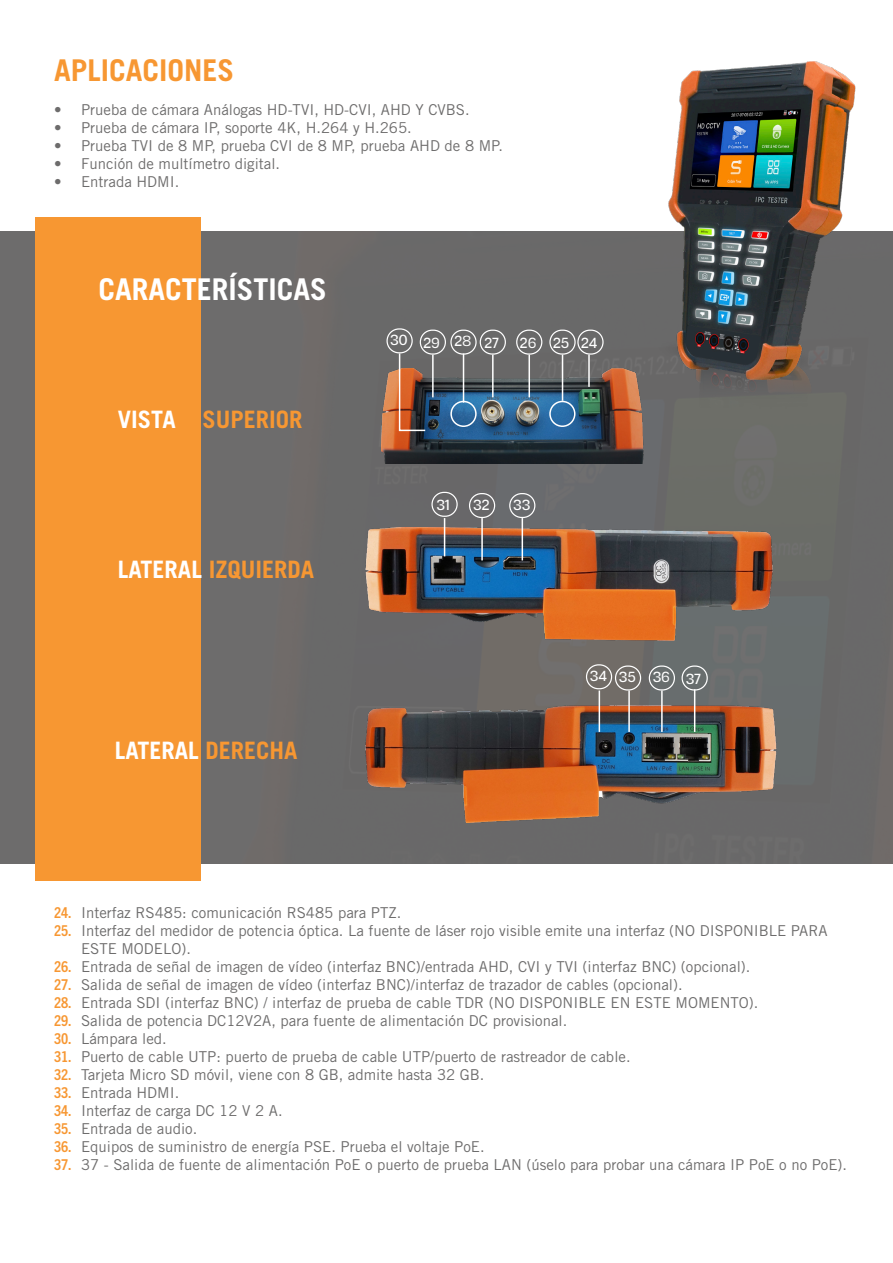
<style>
.page{position:relative;width:893px;height:1263px;background:#fff}
.page>*{position:absolute;margin:0;border:0;box-sizing:border-box;transform-origin:0 0}
.TITULO{font:700 30px "Trade Gothic LT Std";color:#fff}
.TITULO-2{font:700 30px "Trade Gothic LT Std";color:#f79732}
.SUBTITULO{font:700 24px "Trade Gothic LT Std";color:#f79732}
.SUBTITULO-2{font:700 24px "Trade Gothic LT Std";color:#fff}
.t1{font:15px/18px "Trade Gothic LT Std";color:#6d6c6c}
.t2{font:14.7px "Logirent";color:#fff}
.s1{color:#fff}
.s2{color:#f79732}
.s3{font-family:"Trade Gothic Next LT Pro";font-weight:700;font-stretch:condensed;color:#f79732}
</style>
<div class="page">
<div style="left:0;top:232px;width:893px;height:632px;background:#6d6c6c"></div>
<div style="left:35px;top:217px;width:165px;height:664px;background:#f79732"></div>
<img style="left:365px;top:528px;width:408px;height:113px">
<img style="left:365px;top:705px;width:412px;height:118px">
<img style="left:381px;top:369px;width:203px;height:94px">
<img style="left:584px;top:61px;width:309px;height:403px">
<div style="left:386px;top:328px;width:27px;height:25px;border:1px solid #fff;border-radius:12px"></div>
<div style="left:431px;top:492px;width:27px;height:25px;border:1px solid #fff;border-radius:12px"></div>
<div style="left:586px;top:664px;width:26px;height:25px;border:1px solid #fff;border-radius:12px"></div>
<div style="left:420px;top:330px;width:26px;height:25px;border:1px solid #fff;border-radius:12px"></div>
<div style="left:469px;top:493px;width:26px;height:25px;border:1px solid #fff;border-radius:12px"></div>
<div style="left:615px;top:665px;width:26px;height:25px;border:1px solid #fff;border-radius:12px"></div>
<div style="left:450px;top:330px;width:27px;height:25px;border:1px solid #fff;border-radius:12px"></div>
<div style="left:509px;top:493px;width:26px;height:25px;border:1px solid #fff;border-radius:12px"></div>
<div style="left:649px;top:665px;width:26px;height:25px;border:1px solid #fff;border-radius:12px"></div>
<div style="left:682px;top:665px;width:26px;height:25px;border:1px solid #fff;border-radius:12px"></div>
<div style="left:480px;top:330px;width:26px;height:25px;border:1px solid #fff;border-radius:12px"></div>
<div style="left:516px;top:330px;width:26px;height:25px;border:1px solid #fff;border-radius:12px"></div>
<div style="left:549px;top:330px;width:27px;height:25px;border:1px solid #fff;border-radius:12px"></div>
<div style="left:577px;top:330px;width:27px;height:25px;border:1px solid #fff;border-radius:12px"></div>
<svg style="left:398px;top:352px;width:29px;height:80px"></svg>
<hr style="left:432px;top:355px;width:2px;height:42px;background:#fff">
<hr style="left:463px;top:354px;width:1px;height:49px;background:#fff">
<hr style="left:492px;top:355px;width:2px;height:42px;background:#fff">
<hr style="left:528px;top:355px;width:2px;height:42px;background:#fff">
<hr style="left:562px;top:355px;width:1px;height:46px;background:#fff">
<hr style="left:588px;top:355px;width:2px;height:32px;background:#fff">
<div style="left:450px;top:401px;width:27px;height:26px;border:2px solid #fff;border-radius:50%"></div>
<div style="left:549px;top:401px;width:26px;height:26px;border:2px solid #fff;border-radius:50%"></div>
<hr style="left:444px;top:518px;width:1px;height:38px;background:#fff">
<hr style="left:481px;top:518px;width:2px;height:42px;background:#fff">
<hr style="left:522px;top:518px;width:1px;height:42px;background:#fff">
<hr style="left:599px;top:690px;width:1px;height:42px;background:#fff">
<hr style="left:628px;top:690px;width:2px;height:42px;background:#fff">
<hr style="left:661px;top:690px;width:2px;height:42px;background:#fff">
<hr style="left:694px;top:689px;width:1px;height:43px;background:#fff">
<p class="TITULO-2" style="left:54px;top:52px;width:182px">APLICACIONES</p>
<p class="t1" style="left:54px;top:100px;width:417px">• Prueba de cámara Análogas HD-TVI, HD-CVI, AHD Y CVBS.</p>
<p class="t1" style="left:54px;top:118px;width:359px">• Prueba de cámara IP, soporte 4K, H.264 y H.265.</p>
<p class="t1" style="left:54px;top:136px;width:451px">• Prueba TVI de 8 MP, prueba CVI de 8 MP, prueba AHD de 8 MP.</p>
<p class="t1" style="left:54px;top:154px;width:228px">• Función de multímetro digital.</p>
<p class="t1" style="left:54px;top:172px;width:127px">• Entrada HDMI.</p>
<p class="TITULO" style="left:98px;top:271px;width:230px">CARACTERÍSTICAS</p>
<p class="SUBTITULO" style="left:118px;top:404px;width:186px"><span class="s1">VISTA</span> SUPERIOR</p>
<p class="SUBTITULO" style="left:118px;top:554px;width:198px"><span class="s1">LATERAL</span> IZQUIERDA</p>
<p class="SUBTITULO-2" style="left:115px;top:736px;width:184px">LATERAL <span class="s2">DERECHA</span></p>
<p class="t2" style="left:390px;top:331px;width:19px">30</p>
<p class="t2" style="left:423px;top:334px;width:18px">29</p>
<p class="t2" style="left:454px;top:332px;width:19px">28</p>
<p class="t2" style="left:484px;top:334px;width:16px">27</p>
<p class="t2" style="left:520px;top:334px;width:18px">26</p>
<p class="t2" style="left:553px;top:334px;width:18px">25</p>
<p class="t2" style="left:581px;top:334px;width:18px">24</p>
<p class="t2" style="left:436px;top:496px;width:15px">31</p>
<p class="t2" style="left:473px;top:496px;width:18px">32</p>
<p class="t2" style="left:513px;top:496px;width:18px">33</p>
<p class="t2" style="left:590px;top:667px;width:18px">34</p>
<p class="t2" style="left:619px;top:668px;width:18px">35</p>
<p class="t2" style="left:653px;top:668px;width:18px">36</p>
<p class="t2" style="left:686px;top:669px;width:17px">37</p>
<p class="t1" style="left:54px;top:904px;width:349px"><span class="s3">24.</span> Interfaz RS485: comunicación RS485 para PTZ.</p>
<p class="t1" style="left:81px;top:922px;width:748px;text-indent:-27px"><span class="s3">25.</span> Interfaz del medidor de potencia óptica. La fuente de láser rojo visible emite una interfaz (NO DISPONIBLE PARA<br>ESTE MODELO).</p>
<p class="t1" style="left:54px;top:958px;width:698px"><span class="s3">26.</span> Entrada de señal de imagen de vídeo (interfaz BNC)/entrada AHD, CVI y TVI (interfaz BNC) (opcional).</p>
<p class="t1" style="left:54px;top:976px;width:630px"><span class="s3">27.</span> Salida de señal de imagen de vídeo (interfaz BNC)/interfaz de trazador de cables (opcional).</p>
<p class="t1" style="left:54px;top:994px;width:706px"><span class="s3">28.</span> Entrada SDI (interfaz BNC) / interfaz de prueba de cable TDR (NO DISPONIBLE EN ESTE MOMENTO).</p>
<p class="t1" style="left:54px;top:1012px;width:515px"><span class="s3">29.</span> Salida de potencia DC12V2A, para fuente de alimentación DC provisional.</p>
<p class="t1" style="left:54px;top:1030px;width:114px"><span class="s3">30.</span> Lámpara led.</p>
<p class="t1" style="left:54px;top:1048px;width:578px"><span class="s3">31.</span> Puerto de cable UTP: puerto de prueba de cable UTP/puerto de rastreador de cable.</p>
<p class="t1" style="left:54px;top:1066px;width:432px"><span class="s3">32.</span> Tarjeta Micro SD móvil, viene con 8 GB, admite hasta 32 GB.</p>
<p class="t1" style="left:54px;top:1084px;width:127px"><span class="s3">33.</span> Entrada HDMI.</p>
<p class="t1" style="left:54px;top:1102px;width:230px"><span class="s3">34.</span> Interfaz de carga DC 12 V 2 A.</p>
<p class="t1" style="left:54px;top:1120px;width:145px"><span class="s3">35.</span> Entrada de audio.</p>
<p class="t1" style="left:54px;top:1138px;width:432px"><span class="s3">36.</span> Equipos de suministro de energía PSE. Prueba el voltaje PoE.</p>
<p class="t1" style="left:54px;top:1156px;width:795px"><span class="s3">37.</span> 37 - Salida de fuente de alimentación PoE o puerto de prueba LAN (úselo para probar una cámara IP PoE o no PoE).</p>
</div>
